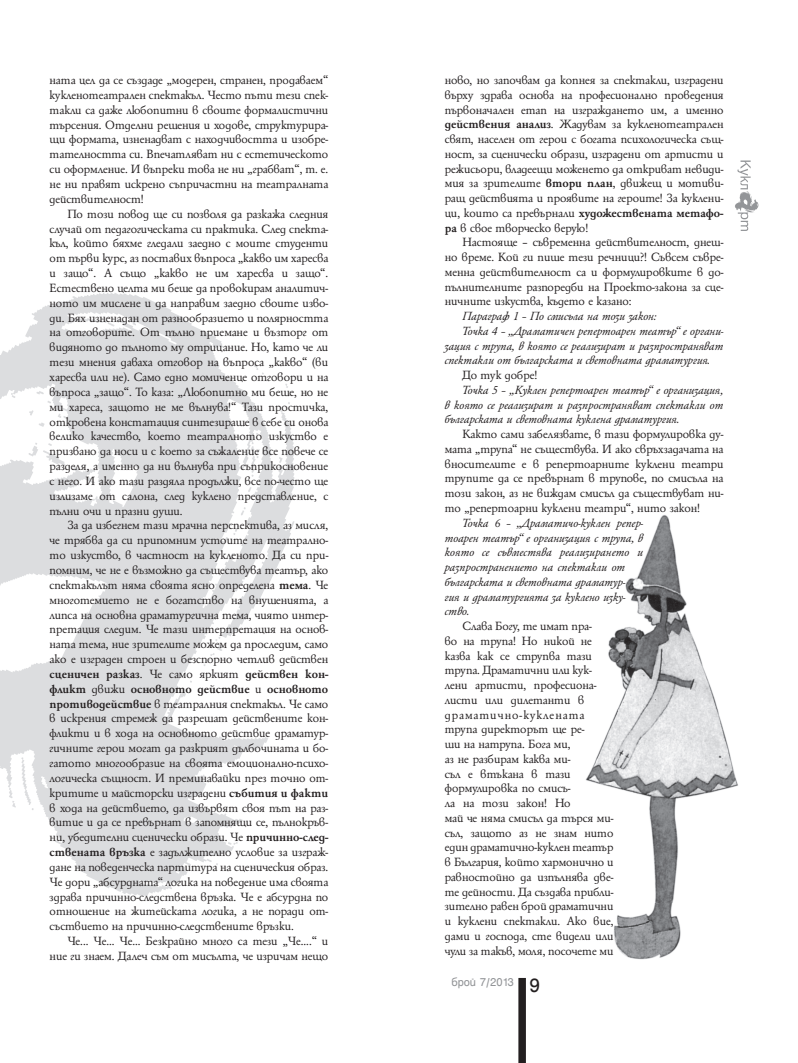
<style>
.page{position:relative;width:798px;height:1063px;background:#fff}
.page>*{position:absolute;margin:0;border:0;box-sizing:border-box;transform-origin:0 0}
.t1{font:21.25px "Helen Bg";color:#231f20}
.t2{font:12.88px/14.9px "HS Garamond Bg";color:#231f20;text-align:justify}
.t3{font:italic 12.88px/14.8px "HS Garamond Bg";color:#231f20;text-align:justify}
.t4{font:12.5px "Helen Bg";letter-spacing:-.005em;color:#939598}
.s1{font-weight:700}
</style>
<div class="page">
<img style="left:585px;top:515px;width:153px;height:445px">
<svg style="left:0;top:293px;width:295px;height:604px;fill:#dcdddf"></svg>
<svg style="left:254px;top:365px;width:10px;height:10px"></svg>
<svg style="left:285px;top:383px;width:3px;height:5px"></svg>
<svg style="left:240px;top:446px;width:20px;height:70px"></svg>
<svg style="left:203px;top:637px;width:20px;height:29px"></svg>
<svg style="left:228px;top:842px;width:10px;height:4px"></svg>
<svg style="left:12px;top:757px;width:22px;height:53px"></svg>
<svg style="left:735px;top:161px;width:23px;height:70px"></svg>
<div style="left:518px;top:978px;width:7px;height:85px;background:#231f20"></div>
<p class="t2" style="left:50px;top:73px;width:280px">ната цел да се създаде „модерен, странен, продаваем“ кукленотеатрален спектакъл. Често пъти тези спек&shy;такли са даже любопитни в своите формалистични търсения. Отделни решения и ходове, структурира&shy;щи формата, изненадват с находчивостта и изобре&shy;тателността си. Впечатляват ни с естетическото си оформление. И въпреки това не ни „грабват“, т. е. не ни правят искрено съпричастни на театралната действителност!</p>
<p class="t2" style="left:50px;top:206px;width:280px;text-indent:18px">По този повод ще си позволя да разкажа следния случай от педагогическата си практика. След спекта&shy;къл, който бяхме гледали заедно с моите студенти от първи курс, аз поставих въпроса „какво им харесва и защо“. А също „какво не им харесва и защо“.<br>Естествено целта ми беше да провокирам аналитич&shy;ното им мислене и да направим заедно своите изво&shy;ди. Бях изненадан от разнообразието и полярността на отговорите. От пълно приемане и възторг от видяното до пълното му отрицание. Но, като че ли тези мнения даваха отговор на въпроса „какво“ (ви харесва или не). Само едно момиченце отговори и на въпроса „защо“. То каза: „Любопитно ми беше, но не ми хареса, защото не ме вълнува!“ Тази простичка, откровена констатация синтезираше в себе си онова велико качество, което театралното изкуство е призвано да носи и с което за съжаление все повече се разделя, а именно да ни вълнува при съприкосновение с него. И ако тази раздяла продължи, все по-често ще излизаме от салона, след куклено представление, с пълни очи и празни души.</p>
<p class="t2" style="left:50px;top:518px;width:280px;text-indent:18px">За да избегнем тази мрачна перспектива, аз мисля, че трябва да си припомним устоите на театрално&shy;то изкуство, в частност на кукленото. Да си при&shy;помним, че не е възможно да съществува театър, ако спектакълът няма своята ясно определена <span class="s1">тема</span>. Че многотемието не е богатство на внушенията, а липса на основна драматургична тема, чиято интер&shy;претация следим. Че тази интерпретация на основ&shy;ната тема, ние зрителите можем да проследим, само ако е изграден строен и безспорно четлив действен <span class="s1">сценичен разказ</span>. Че само яркият <span class="s1">действен кон&shy;фликт</span> движи <span class="s1">основното действие</span> и <span class="s1">основното противодействие</span> в театралния спектакъл. Че само в искрения стремеж да разрешат действените кон&shy;фликти и в хода на основното действие драматур&shy;гичните герои могат да разкрият дълбочината и бо&shy;гатото многообразие на своята емоционално-психо&shy;логическа същност. И преминавайки през точно от&shy;критите и майсторски изградени <span class="s1">събития и факти </span>в хода на действието, да извървят своя път на раз&shy;витие и да се превърнат в запомнящи се, пълнокръв&shy;ни, убедителни сценически образи. Че <span class="s1">причинно-след&shy;ствената връзка</span> е задължително условие за изграж&shy;дане на поведенческа партитура на сценическия образ.<br>Че дори „абсурдната“ логика на поведение има своята здрава причинно-следствена връзка. Че е абсурдна по отношение на житейската логика, а не поради от&shy;съствието на причинно-следствените връзки.</p>
<p class="t2" style="left:50px;top:934px;width:280px;text-align:right">Че... Че... Че... Безкрайно много са тези „Че.... “ и ние ги знаем. Далеч съм от мисълта, че изричам нещо</p>
<p class="t2" style="left:444px;top:73px;width:280px">ново, но започвам да копнея за спектакли, изградени върху здрава основа на професионално проведения първоначален етап на изграждането им, а именно <span class="s1">действения анализ</span>. Жадувам за кукленотеатрален свят, населен от герои с богата психологическа същ&shy;ност, за сценически образи, изградени от артисти и режисьори, владеещи моженето да откриват невиди&shy;мия за зрителите <span class="s1">втори план</span>, движещ и мотиви&shy;ращ действията и проявите на героите! За куклени&shy;ци, които са превърнали <span class="s1">художествената метафо&shy;ра</span> в свое творческо верую!</p>
<p class="t2" style="left:444px;top:235px;width:280px;text-indent:18px">Настояще – съвременна действителност, днеш&shy;но време. Кой ги пише тези речници?! Съвсем съвре&shy;менна действителност са и формулировките в до&shy;пълнителните разпоредби на Проекто-закона за сце&shy;ничните изкуства, където е казано:</p>
<p class="t3" style="left:462px;top:309px;width:195px">Параграф 1 – По смисъла на този закон:</p>
<p class="t3" style="left:462px;top:323px;width:262px">Точка 4 – „Драматичен репертоарен театър“ е органи-</p>
<p class="t3" style="left:444px;top:338px;width:280px">зация с трупа, в която се реализират и разпространяват</p>
<p class="t3" style="left:444px;top:353px;width:267px">спектакли от българската и световната драматургия.</p>
<p class="t2" style="left:462px;top:368px;width:76px">До тук добре!</p>
<p class="t3" style="left:444px;top:382px;width:280px;text-indent:18px">Точка 5 – „Куклен репертоарен театър“ е организация, в която се реализират и разпространяват спектакли от българската и световната куклена драматургия.</p>
<p class="t2" style="left:444px;top:427px;width:280px;text-indent:18px">Както сами забелязвате, в тази формулировка ду&shy;мата „трупа“ не съществува. И ако свръхзадачата на вносителите е в репертоарните куклени театри трупите да се превърнат в трупове, по смисъла на този закон, аз не виждам смисъл да съществуват ни&shy;то „репертоарни куклени театри“, нито закон!</p>
<p class="t3" style="left:444px;top:515px;width:200px;text-align:left;text-indent:18px">Точка 6 – „Драматичо-куклен репер&shy;тоарен театър“ е организация с трупа, в която се съвместява реализирането и разпространението на спектакли от българската и световната драматур&shy;гия и драматургията за куклено изку&shy;ство.</p>
<p class="t2" style="left:444px;top:619px;width:170px;text-align:left;text-indent:18px">Слава Богу, те имат пра-<br>во на трупа! Но никой не казва как се струпва тази трупа. Драматични или кук&shy;лени артисти, професиона&shy;листи или дилетанти в драматично-куклената трупа директорът ще ре-<br>ши на натрупа. Бога ми,<br>аз не разбирам каква ми-<br>съл е втъкана в тази формулировка по смисъ-<br>ла на този закон! Но<br>май че няма смисъл да търся ми&shy;съл, защото аз не знам нито един драматично-куклен театър в България, който хармонично и равностойно да изпълнява две&shy;те дейности. Да създава прибли&shy;зително равен брой драматични и куклени спектакли. Ако вие, дами и господа, сте видели или чули за такъв, моля, посочете ми</p>
<p class="t4" style="left:451px;top:975px;width:64px">брой 7/2013</p>
<h1 class="t1" style="left:529px;top:973px;width:12px">9</h1>
</div>
